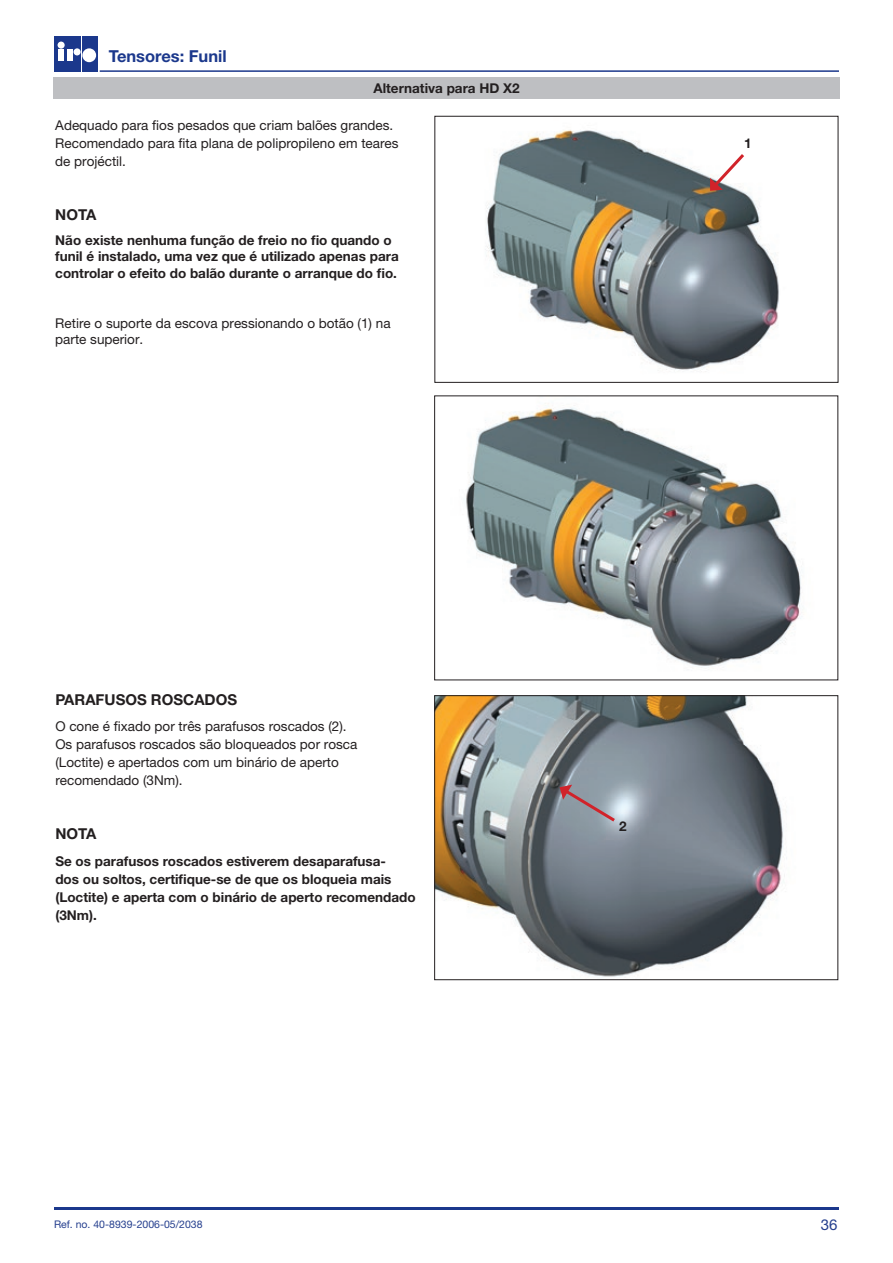
<style>
.page{position:relative;width:893px;height:1263px;background:#fff}
.page>*{position:absolute;margin:0;border:0;box-sizing:border-box;transform-origin:0 0}
.t1{font:700 16.5px "Helvetica Neue LT Std";color:#1b388c}
.t2{font:700 15px "Helvetica Neue LT Std";color:#231f20}
.t3{font:15px "Helvetica Neue LT Pro";color:#253f8e}
.t4{font:13.5px/18px "Helvetica Neue LT Pro";color:#231f20}
.t5{font:700 13.5px/18px "Helvetica Neue LT Std";color:#231f20}
.t6{font:10.5px "Helvetica Neue LT Pro";color:#253f8e}
</style>
<div class="page">
<div style="left:54px;top:36px;width:43px;height:36px;background:#1b388c"></div>
<hr style="left:81px;top:36px;width:1px;height:36px;background:#fff">
<div style="left:67px;top:49px;width:6px;height:12px;background:#fff"></div>
<div style="left:58px;top:42px;width:7px;height:7px;background:#fff;border-radius:50%"></div>
<div style="left:58px;top:49px;width:6px;height:12px;background:#fff"></div>
<div style="left:82px;top:48px;width:14px;height:14px;background:#fff;border-radius:50%"></div>
<div style="left:74px;top:48px;width:7px;height:7px;background:#fff;border-radius:50%"></div>
<hr style="left:54px;top:1208px;width:785px;height:2px;background:#1b388c">
<hr style="left:100px;top:70px;width:739px;height:2px;background:#1b388c">
<div style="left:53px;top:77px;width:787px;height:22px;background:#bebfc2"></div>
<img style="left:485px;top:130px;width:294px;height:242px">
<div style="left:434px;top:116px;width:404px;height:267px;border:1px solid #231f20"></div>
<img style="left:466px;top:407px;width:335px;height:261px">
<img style="left:436px;top:697px;width:349px;height:280px">
<div style="left:434px;top:695px;width:404px;height:285px;border:1px solid #231f20"></div>
<svg style="left:710px;top:151px;width:37px;height:40px"></svg>
<svg style="left:560px;top:785px;width:58px;height:39px"></svg>
<p class="t1" style="left:109px;top:46px;width:119px">Tensores: Funil</p>
<p class="t5" style="left:373px;top:79px;width:148px">Alternativa para HD X2</p>
<p class="t4" style="left:55px;top:116px;width:345px">Adequado para fios pesados que criam balões grandes.<br>Recomendado para fita plana de polipropileno em teares de projéctil.</p>
<p class="t2" style="left:55px;top:205px;width:43px">NOTA</p>
<p class="t5" style="left:55px;top:231px;width:345px;line-height:16.5px">Não existe nenhuma função de freio no fio quando o funil é instalado, uma vez que é utilizado apenas para controlar o efeito do balão durante o arranque do fio.</p>
<p class="t4" style="left:55px;top:315px;width:337px;line-height:16.5px">Retire o suporte da escova pressionando o botão (1) na parte superior.</p>
<p class="t5" style="left:744px;top:134px;width:9px">1</p>
<p class="t2" style="left:55px;top:690px;width:183px">PARAFUSOS ROSCADOS</p>
<p class="t4" style="left:55px;top:717px;width:304px">O cone é fixado por três parafusos roscados (2).<br>Os parafusos roscados são bloqueados por rosca (Loctite) e apertados com um binário de aperto recomendado (3Nm).</p>
<p class="t2" style="left:55px;top:825px;width:43px">NOTA</p>
<p class="t5" style="left:55px;top:852px;width:362px">Se os parafusos roscados estiverem desaparafusa-<br>dos ou soltos, certifique-se de que os bloqueia mais (Loctite) e aperta com o binário de aperto recomendado (3Nm).</p>
<p class="t6" style="left:54px;top:1218px;width:150px">Ref. no. 40-8939-2006-05/2038</p>
<p class="t5" style="left:619px;top:817px;width:9px">2</p>
<p class="t3" style="left:821px;top:1216px;width:18px">36</p>
</div>
